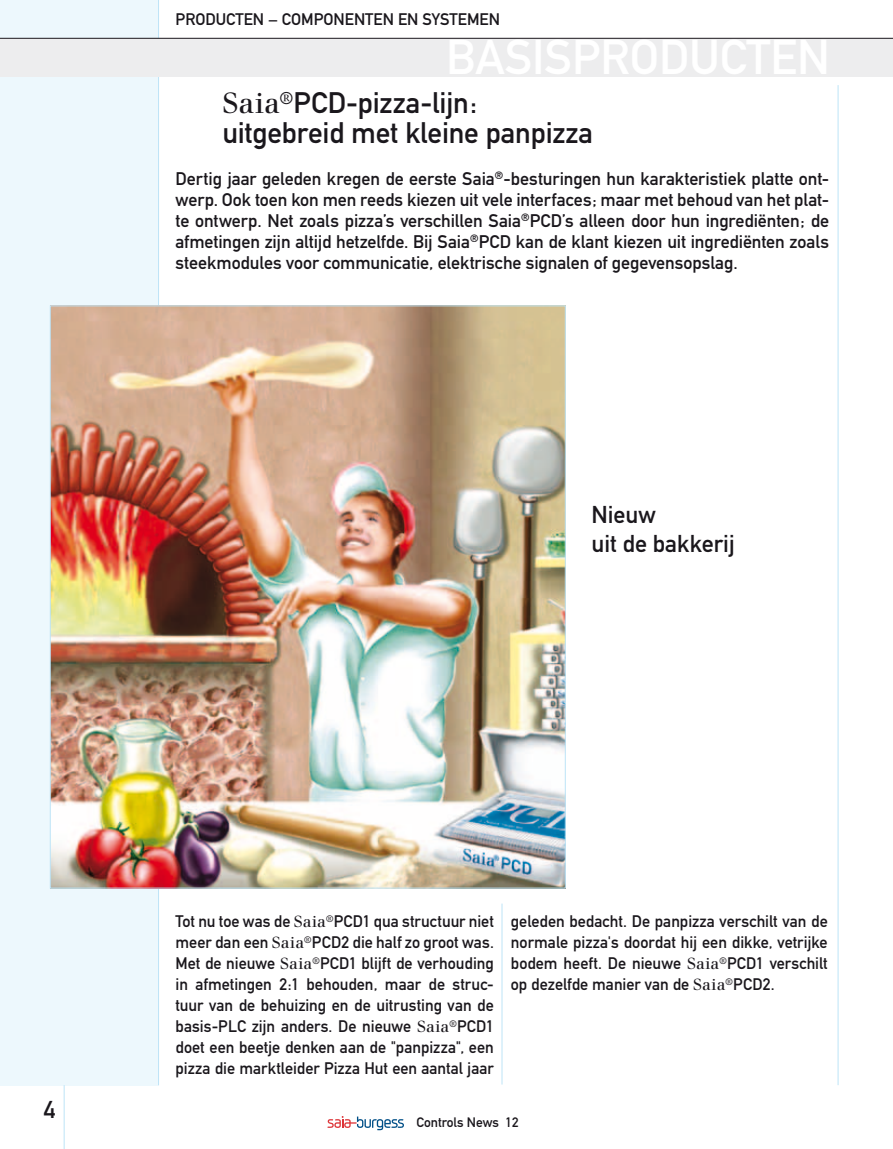
<style>
.page{position:relative;width:893px;height:1149px;background:#fff}
.page>*{position:absolute;margin:0;border:0;box-sizing:border-box;transform-origin:0 0}
.t1{font:29.25px/30px "DIN Mittelschrift";letter-spacing:-.005em;color:#1a171c}
.t2{font:24px/28.8px "DIN Mittelschrift";color:#1a171c}
.t3{font:18px/21px "DIN Mittelschrift";letter-spacing:-.005em;color:#1a171c;text-align:justify}
.t4{font:16.5px/21px "DIN Mittelschrift";color:#1a171c;text-align:justify}
.t5{font:13.5px "DIN Mittelschrift";color:#1a171c}
.s1{font-family:"Walbaum";font-size:28.5px}
.s2{font-family:"Walbaum";font-size:15.75px}
</style>
<div class="page">
<svg style="left:327px;top:1116px;width:77px;height:13px"></svg>
<div style="left:0;top:0;width:159px;height:1084px;background:#edf8fd"></div>
<hr style="left:502px;top:903px;width:1px;height:181px;background:#bde4f7">
<hr style="left:158px;top:0;width:1px;height:1084px;background:#bde4f7">
<hr style="left:838px;top:85px;width:1px;height:999px;background:#bde4f7">
<img style="left:52px;top:307px;width:512px;height:579px">
<hr style="left:64px;top:1084px;width:1px;height:64px;background:#bde4f7">
<div style="left:0;top:38px;width:893px;height:39px;background:#ededee"></div>
<hr style="left:0;top:38px;width:893px;height:1px;background:#1a171c">
<p class="t4" style="left:176px;top:9px;width:41px">producten</p>
<p class="t4" style="left:268px;top:9px;width:77px">− componenten</p>
<p class="t4" style="left:398px;top:9px;width:53px">en systemen</p>
<h1 class="t1" style="left:222px;top:88px;width:372px"><span class="s1">Saia</span><sup>®</sup>PCD-pizza-lijn: uitgebreid met kleine panpizza</h1>
<p class="t3" style="left:176px;top:168px;width:655px">Dertig jaar geleden kregen de eerste Saia<sup>®</sup>-besturingen hun karakteristiek platte ont&shy;werp. Ook toen kon men reeds kiezen uit vele interfaces; maar met behoud van het plat&shy;te ontwerp. Net zoals pizza’s verschillen Saia<sup>®</sup>PCD’s alleen door hun ingrediënten; de afmetingen zijn altijd hetzelfde. Bij Saia<sup>®</sup>PCD kan de klant kiezen uit ingrediënten zoals steekmodules voor communicatie, elektrische signalen of gegevensopslag.</p>
<h2 class="t2" style="left:591px;top:500px;width:145px">Nieuw<br>uit de bakkerij</h2>
<h2 class="t2" style="left:44px;top:1094px;width:13px">4</h2>
<p class="t4" style="left:176px;top:910px;width:320px">Tot nu toe was de <span class="s2">Saia</span><sup>®</sup>PCD1 qua structuur niet meer dan een <span class="s2">Saia</span><sup>®</sup>PCD2 die half zo groot was.<br>Met de nieuwe <span class="s2">Saia</span><sup>®</sup>PCD1 blijft de verhouding in afmetingen 2:1 behouden, maar de struc&shy;tuur van de behuizing en de uitrusting van de basis-PLC zijn anders. De nieuwe <span class="s2">Saia</span><sup>®</sup>PCD1 doet een beetje denken aan de "panpizza", een pizza die marktleider Pizza Hut een aantal jaar</p>
<p class="t4" style="left:511px;top:910px;width:318px">geleden bedacht. De panpizza verschilt van de normale pizza's doordat hij een dikke, vetrijke bodem heeft. De nieuwe <span class="s2">Saia</span><sup>®</sup>PCD1 verschilt op dezelfde manier van de <span class="s2">Saia</span><sup>®</sup>PCD2.</p>
<p class="t5" style="left:417px;top:1114px;width:103px">Controls News 12</p>
</div>
